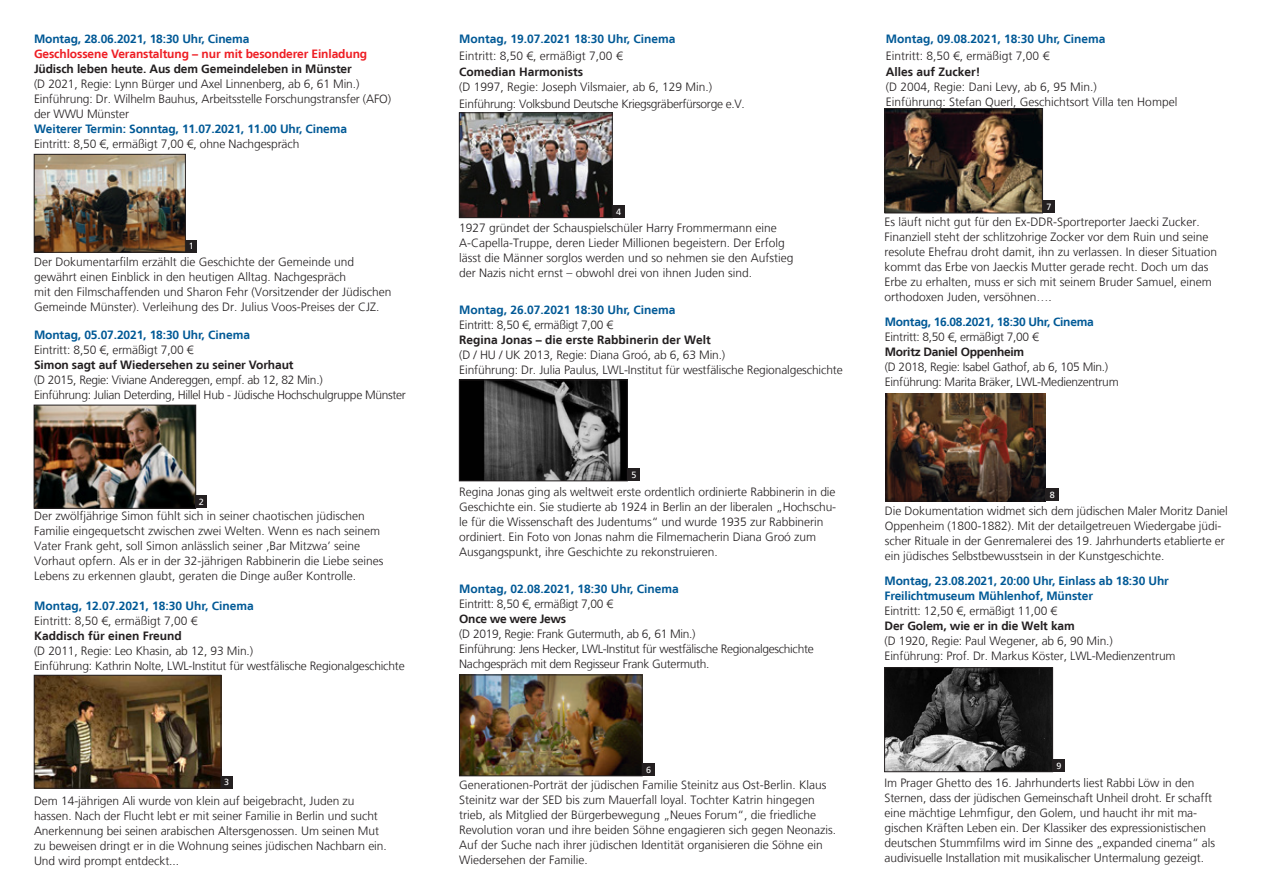
<style>
.page{position:relative;width:1263px;height:893px;background:#fff}
.page>*{position:absolute;margin:0;border:0;box-sizing:border-box;transform-origin:0 0}
.t1{font:300 12px/15px "Frutiger LT";letter-spacing:-.005em;color:#231f20}
.t2{font:300 12px/15px "Frutiger LT";letter-spacing:-.025em;color:#231f20}
.t3{font:700 12px/15px "Frutiger LT";letter-spacing:-.01em;color:#005996}
.t4{font:700 12px "Frutiger LT";letter-spacing:-.01em;color:#231f20}
.t5{font:700 12px "Frutiger LT";letter-spacing:-.01em;color:#ee1d23}
.t6{font:9px "Frutiger LT";color:#fff}
</style>
<div class="page">
<div style="left:185px;top:240px;width:12px;height:12px;background:#231f20"></div>
<img style="left:36px;top:156px;width:148px;height:94px">
<div style="left:34px;top:154px;width:152px;height:98px;border:1px solid #231f20"></div>
<img style="left:36px;top:677px;width:183px;height:109px">
<div style="left:34px;top:675px;width:187px;height:113px;border:1px solid #231f20"></div>
<div style="left:1042px;top:200px;width:13px;height:13px;background:#231f20"></div>
<img style="left:887px;top:110px;width:153px;height:101px">
<div style="left:885px;top:108px;width:157px;height:105px;border:1px solid #231f20"></div>
<div style="left:221px;top:776px;width:11px;height:12px;background:#231f20"></div>
<img style="left:461px;top:677px;width:179px;height:97px">
<div style="left:459px;top:675px;width:183px;height:101px;border:1px solid #231f20"></div>
<div style="left:642px;top:763px;width:13px;height:13px;background:#231f20"></div>
<img style="left:461px;top:382px;width:164px;height:97px">
<div style="left:459px;top:380px;width:168px;height:101px;border:1px solid #231f20"></div>
<div style="left:627px;top:468px;width:13px;height:13px;background:#231f20"></div>
<div style="left:612px;top:205px;width:13px;height:13px;background:#231f20"></div>
<img style="left:461px;top:115px;width:149px;height:101px">
<div style="left:459px;top:113px;width:153px;height:105px;border:1px solid #231f20"></div>
<img style="left:886px;top:670px;width:165px;height:100px">
<div style="left:884px;top:668px;width:169px;height:104px;border:1px solid #231f20"></div>
<div style="left:1052px;top:759px;width:13px;height:13px;background:#231f20"></div>
<img style="left:885px;top:393px;width:161px;height:108px">
<div style="left:1046px;top:488px;width:13px;height:13px;background:#231f20"></div>
<img style="left:36px;top:407px;width:158px;height:99px">
<div style="left:34px;top:405px;width:162px;height:103px;border:1px solid #231f20"></div>
<div style="left:196px;top:496px;width:11px;height:12px;background:#231f20"></div>
<p class="t3" style="left:34px;top:31px;width:217px">Montag, 28.06.2021, 18:30 Uhr, Cinema</p>
<p class="t5" style="left:34px;top:47px;width:335px">Geschlossene Veranstaltung – nur mit besonderer Einladung</p>
<p class="t4" style="left:34px;top:62px;width:319px">Jüdisch leben heute. Aus dem Gemeindeleben in Münster</p>
<p class="t1" style="left:34px;top:77px;width:359px">(D 2021, Regie: Lynn Bürger und Axel Linnenberg, ab 6, 61 Min.)<br>Einführung: Dr. Wilhelm Bauhus, Arbeitsstelle Forschungstransfer (AFO) der WWU Münster</p>
<p class="t3" style="left:34px;top:121px;width:315px">Weiterer Termin: Sonntag, 11.07.2021, 11.00 Uhr, Cinema</p>
<p class="t1" style="left:34px;top:137px;width:267px">Eintritt: 8,50 €, ermäßigt 7,00 €, ohne Nachgespräch</p>
<p class="t6" style="left:189px;top:241px;width:7px">1</p>
<p class="t1" style="left:34px;top:254px;width:359px">Der Dokumentarfilm erzählt die Geschichte der Gemeinde und gewährt einen Einblick in den heutigen Alltag. Nachgespräch<br>mit den Filmschaffenden und Sharon Fehr (Vorsitzender der Jüdischen Gemeinde Münster). Verleihung des Dr. Julius Voos-Preises der CJZ.</p>
<p class="t3" style="left:34px;top:327px;width:218px">Montag, 05.07.2021, 18:30 Uhr, Cinema</p>
<p class="t1" style="left:34px;top:343px;width:161px">Eintritt: 8,50 €, ermäßigt 7,00 €</p>
<p class="t4" style="left:34px;top:358px;width:261px">Simon sagt auf Wiedersehen zu seiner Vorhaut</p>
<p class="t2" style="left:34px;top:373px;width:373px">(D 2015, Regie: Viviane Andereggen, empf. ab 12, 82 Min.)<br>Einführung: Julian Deterding, Hillel Hub - Jüdische Hochschulgruppe Münster</p>
<p class="t6" style="left:199px;top:497px;width:7px">2</p>
<p class="t1" style="left:34px;top:509px;width:351px">Der zwölfjährige Simon fühlt sich in seiner chaotischen jüdischen Familie eingequetscht zwischen zwei Welten. Wenn es nach seinem Vater Frank geht, soll Simon anlässlich seiner ‚Bar Mitzwa’ seine Vorhaut opfern. Als er in der 32-jährigen Rabbinerin die Liebe seines Lebens zu erkennen glaubt, geraten die Dinge außer Kontrolle.</p>
<p class="t3" style="left:34px;top:598px;width:221px">Montag, 12.07.2021, 18:30 Uhr, Cinema</p>
<p class="t1" style="left:34px;top:613px;width:165px">Eintritt: 8,50 €, ermäßigt 7,00 €</p>
<p class="t4" style="left:34px;top:628px;width:149px">Kaddisch für einen Freund</p>
<p class="t1" style="left:34px;top:643px;width:372px">(D 2011, Regie: Leo Khasin, ab 12, 93 Min.)<br>Einführung: Kathrin Nolte, LWL-Institut für westfälische Regionalgeschichte</p>
<p class="t3" style="left:459px;top:31px;width:218px">Montag, 19.07.2021 18:30 Uhr, Cinema</p>
<p class="t1" style="left:459px;top:48px;width:165px">Eintritt: 8,50 €, ermäßigt 7,00 €</p>
<p class="t4" style="left:459px;top:65px;width:126px">Comedian Harmonists</p>
<p class="t2" style="left:459px;top:79px;width:287px;line-height:16.5px">(D 1997, Regie: Joseph Vilsmaier, ab 6, 129 Min.)<br>Einführung: Volksbund Deutsche Kriegsgräberfürsorge e.V.</p>
<p class="t6" style="left:616px;top:206px;width:7px">4</p>
<p class="t1" style="left:459px;top:221px;width:336px">1927 gründet der Schauspielschüler Harry Frommermann eine A-Capella-Truppe, deren Lieder Millionen begeistern. Der Erfolg lässt die Männer sorglos werden und so nehmen sie den Aufstieg der Nazis nicht ernst – obwohl drei von ihnen Juden sind.</p>
<p class="t3" style="left:459px;top:302px;width:218px">Montag, 26.07.2021 18:30 Uhr, Cinema</p>
<p class="t2" style="left:459px;top:317px;width:155px">Eintritt: 8,50 €, ermäßigt 7,00 €</p>
<p class="t4" style="left:459px;top:332px;width:253px">Regina Jonas – die erste Rabbinerin der Welt</p>
<p class="t1" style="left:459px;top:347px;width:385px">(D / HU / UK 2013, Regie: Diana Groó, ab 6, 63 Min.)<br>Einführung: Dr. Julia Paulus, LWL-Institut für westfälische Regionalgeschichte</p>
<p class="t6" style="left:631px;top:469px;width:7px">5</p>
<p class="t1" style="left:459px;top:484px;width:378px">Regina Jonas ging als weltweit erste ordentlich ordinierte Rabbinerin in die Geschichte ein. Sie studierte ab 1924 in Berlin an der liberalen „Hochschu&shy;le für die Wissenschaft des Judentums“ und wurde 1935 zur Rabbinerin ordiniert. Ein Foto von Jonas nahm die Filmemacherin Diana Groó zum Ausgangspunkt, ihre Geschichte zu rekonstruieren.</p>
<p class="t3" style="left:459px;top:581px;width:221px">Montag, 02.08.2021, 18:30 Uhr, Cinema</p>
<p class="t2" style="left:459px;top:596px;width:155px">Eintritt: 8,50 €, ermäßigt 7,00 €</p>
<p class="t4" style="left:459px;top:612px;width:109px">Once we were Jews</p>
<p class="t2" style="left:459px;top:626px;width:356px">(D 2019, Regie: Frank Gutermuth, ab 6, 61 Min.)<br>Einführung: Jens Hecker, LWL-Institut für westfälische Regionalgeschichte<br>Nachgespräch mit dem Regisseur Frank Gutermuth.</p>
<p class="t6" style="left:646px;top:765px;width:7px">6</p>
<p class="t6" style="left:224px;top:777px;width:7px">3</p>
<p class="t1" style="left:459px;top:778px;width:378px">Generationen-Porträt der jüdischen Familie Steinitz aus Ost-Berlin. Klaus Steinitz war der SED bis zum Mauerfall loyal. Tochter Katrin hingegen trieb, als Mitglied der Bürgerbewegung „Neues Forum“, die friedliche Revolution voran und ihre beiden Söhne engagieren sich gegen Neonazis.<br>Auf der Suche nach ihrer jüdischen Identität organisieren die Söhne ein Wiedersehen der Familie.</p>
<p class="t1" style="left:34px;top:793px;width:354px">Dem 14-jährigen Ali wurde von klein auf beigebracht, Juden zu hassen. Nach der Flucht lebt er mit seiner Familie in Berlin und sucht Anerkennung bei seinen arabischen Altersgenossen. Um seinen Mut zu beweisen dringt er in die Wohnung seines jüdischen Nachbarn ein.<br>Und wird prompt entdeckt...</p>
<p class="t3" style="left:886px;top:31px;width:221px">Montag, 09.08.2021, 18:30 Uhr, Cinema</p>
<p class="t1" style="left:886px;top:48px;width:165px">Eintritt: 8,50 €, ermäßigt 7,00 €</p>
<p class="t4" style="left:886px;top:65px;width:96px">Alles auf Zucker!</p>
<p class="t1" style="left:886px;top:80px;width:293px">(D 2004, Regie: Dani Levy, ab 6, 95 Min.)<br>Einführung: Stefan Querl, Geschichtsort Villa ten Hompel</p>
<p class="t6" style="left:1046px;top:202px;width:7px">7</p>
<p class="t1" style="left:884px;top:215px;width:334px">Es läuft nicht gut für den Ex-DDR-Sportreporter Jaecki Zucker.<br>Finanziell steht der schlitzohrige Zocker vor dem Ruin und seine resolute Ehefrau droht damit, ihn zu verlassen. In dieser Situation kommt das Erbe von Jaeckis Mutter gerade recht. Doch um das Erbe zu erhalten, muss er sich mit seinem Bruder Samuel, einem orthodoxen Juden, versöhnen….</p>
<p class="t3" style="left:885px;top:314px;width:210px">Montag, 16.08.2021, 18:30 Uhr, Cinema</p>
<p class="t2" style="left:885px;top:329px;width:155px">Eintritt: 8,50 €, ermäßigt 7,00 €</p>
<p class="t4" style="left:885px;top:345px;width:141px">Moritz Daniel Oppenheim</p>
<p class="t2" style="left:885px;top:359px;width:235px">(D 2018, Regie: Isabel Gathof, ab 6, 105 Min.)<br>Einführung: Marita Bräker, LWL-Medienzentrum</p>
<p class="t6" style="left:1050px;top:490px;width:7px">8</p>
<p class="t1" style="left:885px;top:504px;width:344px">Die Dokumentation widmet sich dem jüdischen Maler Moritz Daniel Oppenheim (1800-1882). Mit der detailgetreuen Wiedergabe jüdi&shy;scher Rituale in der Genremalerei des 19. Jahrhunderts etablierte er ein jüdisches Selbstbewusstsein in der Kunstgeschichte.</p>
<p class="t3" style="left:884px;top:574px;width:286px">Montag, 23.08.2021, 20:00 Uhr, Einlass ab 18:30 Uhr<br>Freilichtmuseum Mühlenhof, Münster</p>
<p class="t1" style="left:884px;top:604px;width:174px">Eintritt: 12,50 €, ermäßigt 11,00 €</p>
<p class="t4" style="left:884px;top:619px;width:192px">Der Golem, wie er in die Welt kam</p>
<p class="t1" style="left:884px;top:634px;width:292px">(D 1920, Regie: Paul Wegener, ab 6, 90 Min.)<br>Einführung: Prof. Dr. Markus Köster, LWL-Medienzentrum</p>
<p class="t6" style="left:1056px;top:760px;width:7px">9</p>
<p class="t1" style="left:884px;top:776px;width:332px">Im Prager Ghetto des 16. Jahrhunderts liest Rabbi Löw in den Sternen, dass der jüdischen Gemeinschaft Unheil droht. Er schafft eine mächtige Lehmfigur, den Golem, und haucht ihr mit ma&shy;gischen Kräften Leben ein. Der Klassiker des expressionistischen deutschen Stummfilms wird im Sinne des „expanded cinema“ als audivisuelle Installation mit musikalischer Untermalung gezeigt.</p>
</div>
